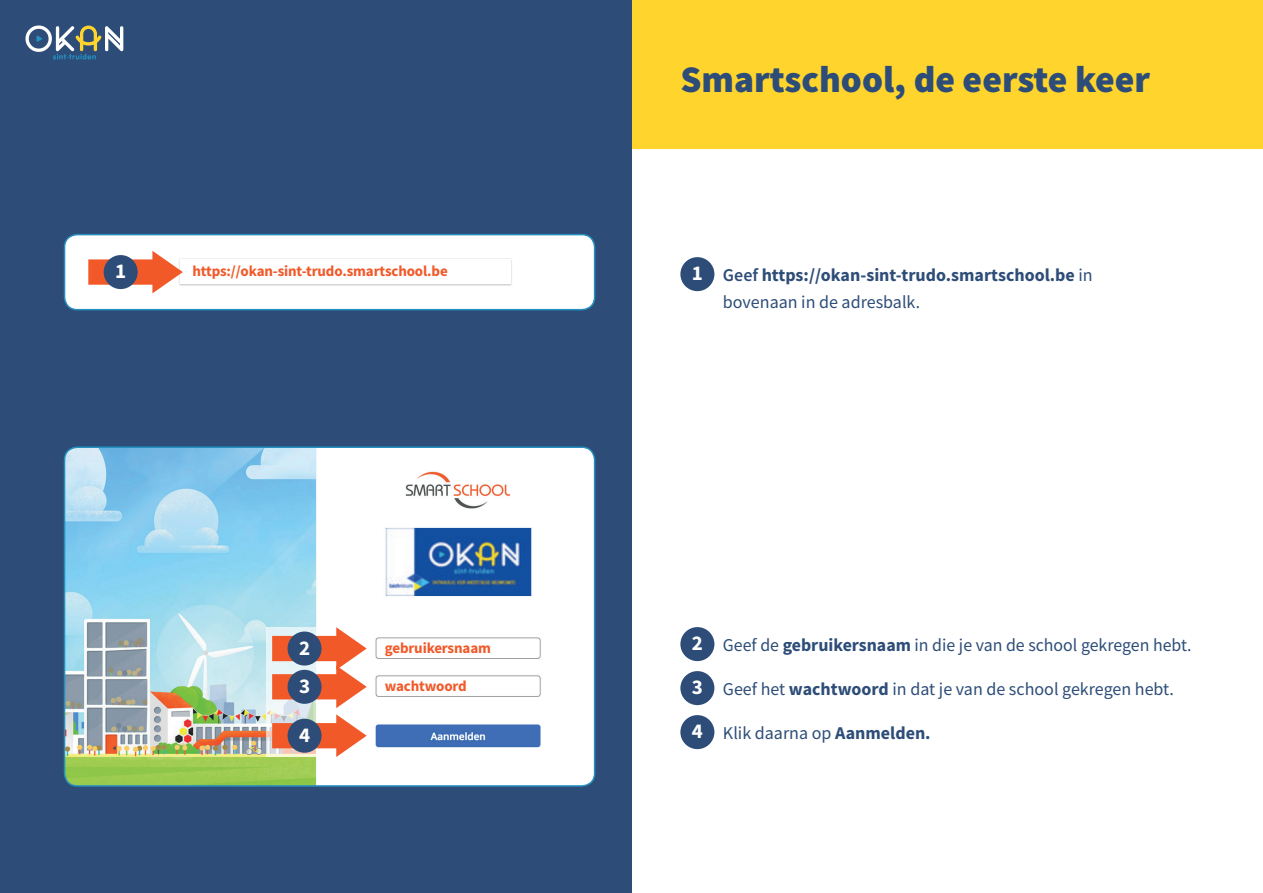
<style>
.page{position:relative;width:1263px;height:893px;background:#fff}
.page>*{position:absolute;margin:0;border:0;box-sizing:border-box;transform-origin:0 0}
.t1{font:900 37.5px "Source Sans Pro";color:#2d4d78}
.t2{font:700 21px/38.2px "Source Sans Pro";color:#fff}
.t3{font:18px "Source Sans Pro";color:#2d4d78}
.t4{font:700 18px/27px "Source Sans Pro";color:#2d4d78}
.t5{font:700 15px "Source Sans Pro";letter-spacing:-.01em;color:#f15929}
.s1{font-size:21px;color:#fff}
.s2{font-weight:600}
.s3{font-weight:400}
.s4{font-weight:700;font-size:21px;color:#fff}
.s5{font-weight:700}
</style>
<div class="page">
<div style="left:631px;top:0;width:632px;height:149px;background:#ffd42c"></div>
<div style="left:0;top:0;width:631px;height:893px;background:#2d4d78"></div>
<div style="left:680px;top:257px;width:34px;height:34px;background:#2d4d78;border-radius:50%"></div>
<div style="left:680px;top:627px;width:34px;height:34px;background:#2d4d78;border-radius:50%"></div>
<div style="left:680px;top:671px;width:34px;height:34px;background:#2d4d78;border-radius:50%"></div>
<div style="left:680px;top:715px;width:34px;height:34px;background:#2d4d78;border-radius:50%"></div>
<div style="left:65px;top:235px;width:530px;height:75px;background:#fff;border-radius:13px"></div>
<div style="left:64px;top:234px;width:531px;height:76px;border:2px solid #258fc0;border-radius:13px"></div>
<svg style="left:88px;top:251px;width:95px;height:42px"></svg>
<div style="left:104px;top:255px;width:34px;height:34px;background:#2d4d78;border-radius:50%"></div>
<img style="left:65px;top:449px;width:530px;height:337px">
<div style="left:64px;top:446px;width:531px;height:341px;border:2px solid #258fc0;border-radius:13px"></div>
<svg style="left:266px;top:627px;width:58px;height:130px"></svg>
<svg style="left:272px;top:627px;width:95px;height:81px;background:#d79b8d"></svg>
<div style="left:288px;top:670px;width:34px;height:34px;background:#2d4d78;border-radius:50%"></div>
<svg style="left:272px;top:714px;width:95px;height:43px;background:#f1a991"></svg>
<div style="left:288px;top:719px;width:34px;height:34px;background:#2d4d78;border-radius:50%"></div>
<svg style="left:26px;top:26px;width:97px;height:34px"></svg>
<p class="t2" style="left:115px;top:252px;width:13px">1</p>
<p class="t5" style="left:192px;top:261px;width:257px">https://okan-sint-trudo.smartschool.be</p>
<p class="t2" style="left:299px;top:628px;width:13px">2<br>3</p>
<p class="t2" style="left:299px;top:715px;width:13px">4</p>
<p class="t5" style="left:385px;top:638px;width:108px">gebruikersnaam</p>
<p class="t5" style="left:385px;top:676px;width:83px">wachtwoord</p>
<h1 class="t1" style="left:680px;top:54px;width:471px">Smartschool, de eerste keer</h1>
<p class="t4" style="left:723px;top:261px;width:371px;text-indent:-31px"><span class="s1">1</span> <span class="s2">Geef</span> https://okan-sint-trudo.smartschool.be <span class="s3">in bovenaan in de adresbalk.</span></p>
<p class="t3" style="left:692px;top:633px;width:501px"><span class="s4">2</span> Geef de <span class="s5">gebruikersnaam</span> in die je van de school gekregen hebt.</p>
<p class="t3" style="left:692px;top:677px;width:484px"><span class="s4">3</span> Geef het <span class="s5">wachtwoord</span> in dat je van de school gekregen hebt.</p>
<p class="t3" style="left:692px;top:721px;width:240px"><span class="s4">4</span> Klik daarna op <span class="s5">Aanmelden.</span></p>
</div>
